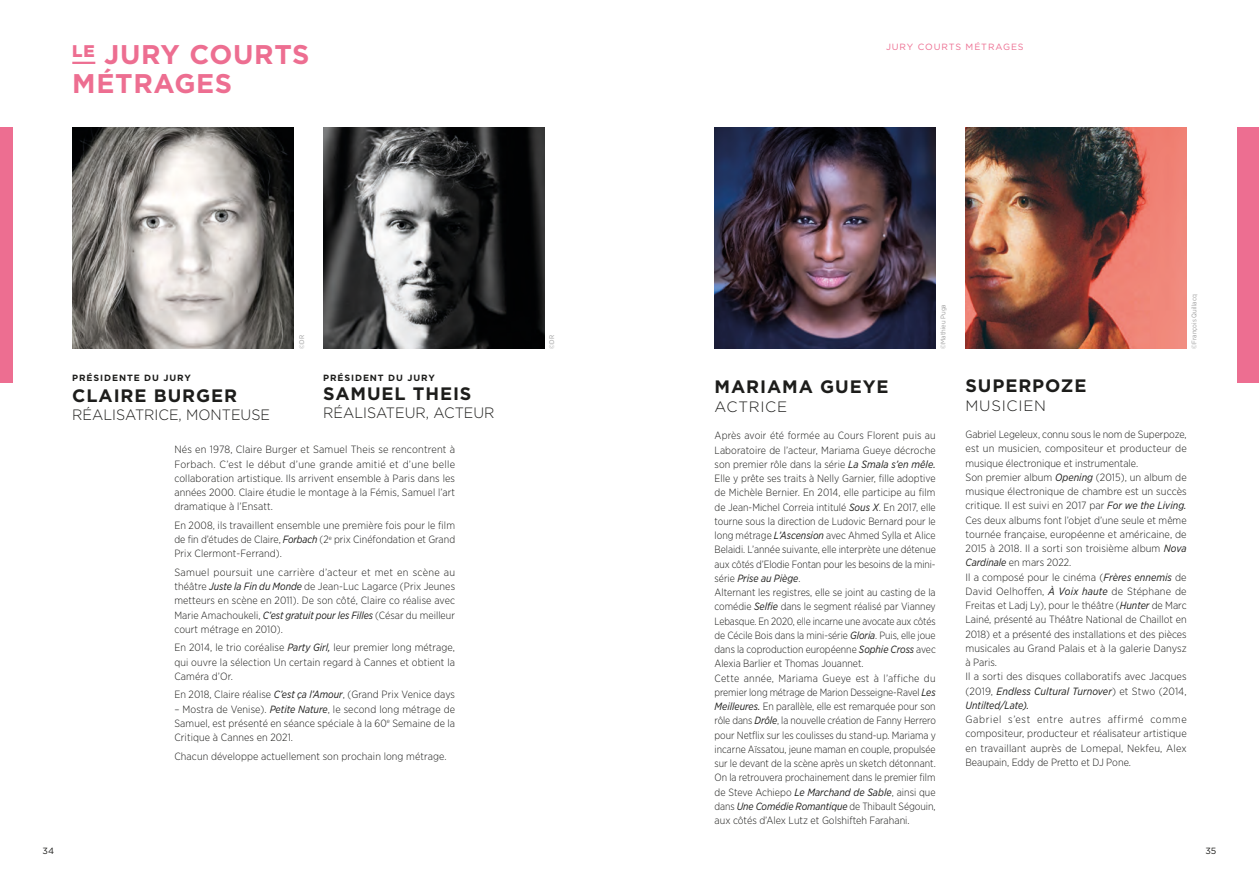
<style>
.page{position:relative;width:1259px;height:893px;background:#fff}
.page>*{position:absolute;margin:0;border:0;box-sizing:border-box;transform-origin:0 0}
.t1{font:700 27px/28.5px "Gotham";letter-spacing:.025em;color:#ed6e91}
.t2{font:700 18px "Gotham";letter-spacing:.05em;color:#1d1d1b}
.t3{font:300 15px "Gotham";color:#1d1d1b;scale:.95 1}
.t4{font:300 15px "Gotham";letter-spacing:.05em;color:#1d1d1b}
.t5{font:300 10.5px/14.2px "Gotham Narrow";color:#1d1d1b;text-align:justify}
.t6{font:700 9px "Gotham";letter-spacing:.1em;color:#1d1d1b}
.t7{font:9px "Gotham";letter-spacing:.1em;color:#ed6e91}
.t8{font:9px "Gotham";color:#1d1d1b}
.t9{font:6.75px "Gotham Narrow";color:#9d9d9d}
.s1{font-weight:400;font-style:italic}
</style>
<div class="page">
<div style="left:0;top:128px;width:13px;height:255px;background:#ed6e91"></div>
<hr style="left:72px;top:62px;width:23px;height:2px;background:#ed6e91">
<img style="left:72px;top:128px;width:221px;height:221px">
<img style="left:714px;top:128px;width:221px;height:221px">
<div style="left:1237px;top:128px;width:22px;height:255px;background:#ed6e91"></div>
<img style="left:323px;top:128px;width:221px;height:221px">
<img style="left:965px;top:128px;width:221px;height:221px">
<h1 class="t1" style="left:72px;top:40px;width:239px"><sup>LE</sup> JURY COURTS<br>MÉTRAGES</h1>
<p class="t9" style="left:297px;top:349px;width:15px;rotate:-90deg">©DR</p>
<p class="t6" style="left:72px;top:372px;width:120px">PRÉSIDENTE DU JURY</p>
<h2 class="t2" style="left:72px;top:384px;width:166px">CLAIRE BURGER</h2>
<h3 class="t3" style="left:72px;top:405px;width:210px">RÉALISATRICE, MONTEUSE</h3>
<p class="t5" style="left:174px;top:442px;width:282px">Nés en 1978, Claire Burger et Samuel Theis se rencontrent à Forbach. C’est le début d’une grande amitié et d’une belle collaboration artistique. Ils arrivent ensemble à Paris dans les années 2000. Claire étudie le montage à la Fémis, Samuel l’art dramatique à l’Ensatt.</p>
<p class="t5" style="left:174px;top:518px;width:282px">En 2008, ils travaillent ensemble une première fois pour le film de fin d’études de Claire, <span class="s1">Forbach</span> (2<sup>e</sup> prix Cinéfondation et Grand Prix Clermont-Ferrand).</p>
<p class="t5" style="left:174px;top:565px;width:282px">Samuel poursuit une carrière d’acteur et met en scène au théâtre <span class="s1">Juste la Fin du Monde</span> de Jean-Luc Lagarce (Prix Jeunes metteurs en scène en 2011). De son côté, Claire co réalise avec Marie Amachoukeli, <span class="s1">C’est gratuit pour les Filles</span> (César du meilleur court métrage en 2010).</p>
<p class="t5" style="left:174px;top:640px;width:282px">En 2014, le trio coréalise <span class="s1">Party Girl,</span> leur premier long métrage, qui ouvre la sélection Un certain regard à Cannes et obtient la Caméra d’Or.</p>
<p class="t5" style="left:174px;top:687px;width:282px">En 2018, Claire réalise <span class="s1">C’est ça l’Amour</span>, (Grand Prix Venice days</p>
<p class="t5" style="left:174px;top:701px;width:282px">– Mostra de Venise). <span class="s1">Petite Nature</span>, le second long métrage de Samuel, est présenté en séance spéciale à la 60<sup>e</sup> Semaine de la Critique à Cannes en 2021.</p>
<p class="t5" style="left:174px;top:748px;width:274px">Chacun développe actuellement son prochain long métrage.</p>
<p class="t6" style="left:323px;top:372px;width:113px">PRÉSIDENT DU JURY</p>
<h2 class="t2" style="left:323px;top:383px;width:150px">SAMUEL THEIS</h2>
<h3 class="t3" style="left:323px;top:403px;width:182px">RÉALISATEUR, ACTEUR</h3>
<p class="t9" style="left:547px;top:349px;width:15px;rotate:-90deg">©DR</p>
<p class="t7" style="left:886px;top:41px;width:139px">JURY COURTS MÉTRAGES</p>
<p class="t9" style="left:939px;top:349px;width:46px;rotate:-90deg">©Mathieu Puga</p>
<p class="t9" style="left:1189px;top:349px;width:56px;rotate:-90deg">©François Quillacq</p>
<h2 class="t2" style="left:714px;top:376px;width:175px">MARIAMA GUEYE</h2>
<h3 class="t4" style="left:714px;top:398px;width:74px">ACTRICE</h3>
<p class="t5" style="left:714px;top:428px;width:223px;text-align:left">Après avoir été formée au Cours Florent puis au Laboratoire de l’acteur, Mariama Gueye décroche son premier rôle dans la série <span class="s1">La Smala s’en mêle.<br></span>Elle y prête ses traits à Nelly Garnier, fille adoptive de Michèle Bernier. En 2014, elle participe au film de Jean-Michel Correia intitulé <span class="s1">Sous X</span>. En 2017, elle tourne sous la direction de Ludovic Bernard pour le long métrage <span class="s1">L’Ascension</span> avec Ahmed Sylla et Alice Belaidi. L’année suivante, elle interprète une détenue aux côtés d’Elodie Fontan pour les besoins de la mini&shy;série <span class="s1">Prise au Piège</span>.<br>Alternant les registres, elle se joint au casting de la comédie <span class="s1">Selfie</span> dans le segment réalisé par Vianney Lebasque. En 2020, elle incarne une avocate aux côtés de Cécile Bois dans la mini-série <span class="s1">Gloria</span>. Puis, elle joue dans la coproduction européenne <span class="s1">Sophie Cross</span> avec Alexia Barlier et Thomas Jouannet.<br>Cette année, Mariama Gueye est à l’affiche du premier long métrage de Marion Desseigne-Ravel <span class="s1">Les Meilleures.</span> En parallèle, elle est remarquée pour son rôle dans <span class="s1">Drôle</span>, la nouvelle création de Fanny Herrero pour Netflix sur les coulisses du stand-up. Mariama y incarne Aïssatou, jeune maman en couple, propulsée sur le devant de la scène après un sketch détonnant.<br>On la retrouvera prochainement dans le premier film de Steve Achiepo <span class="s1">Le Marchand de Sable</span>, ainsi que dans <span class="s1">Une Comédie Romantique</span> de Thibault Ségouin, aux côtés d’Alex Lutz et Golshifteh Farahani.</p>
<h2 class="t2" style="left:965px;top:374px;width:122px">SUPERPOZE</h2>
<h3 class="t4" style="left:965px;top:396px;width:82px">MUSICIEN</h3>
<p class="t5" style="left:965px;top:427px;width:223px;text-align:left">Gabriel Legeleux, connu sous le nom de Superpoze, est un musicien, compositeur et producteur de musique électronique et instrumentale.<br>Son premier album <span class="s1">Opening</span> (2015), un album de musique électronique de chambre est un succès critique. Il est suivi en 2017 par <span class="s1">For we the Living.<br></span>Ces deux albums font l’objet d’une seule et même tournée française, européenne et américaine, de 2015 à 2018. Il a sorti son troisième album <span class="s1">Nova Cardinale</span> en mars 2022.<br>Il a composé pour le cinéma (<span class="s1">Frères ennemis</span> de David Oelhoffen, <span class="s1">À Voix haute</span> de Stéphane de Freitas et Ladj Ly), pour le théâtre (<span class="s1">Hunter</span> de Marc Lainé, présenté au Théâtre National de Chaillot en 2018) et a présenté des installations et des pièces musicales au Grand Palais et à la galerie Danysz à Paris.<br>Il a sorti des disques collaboratifs avec Jacques (2019, <span class="s1">Endless Cultural Turnover</span>) et Stwo (2014, <span class="s1">Untilted/Late).</span></p>
<p class="t5" style="left:965px;top:712px;width:223px">Gabriel s’est entre autres affirmé comme compositeur, producteur et réalisateur artistique en travaillant auprès de Lomepal, Nekfeu, Alex Beaupain, Eddy de Pretto et DJ Pone.</p>
<p class="t8" style="left:43px;top:845px;width:13px">34</p>
<p class="t8" style="left:1205px;top:845px;width:12px">35</p>
</div>
